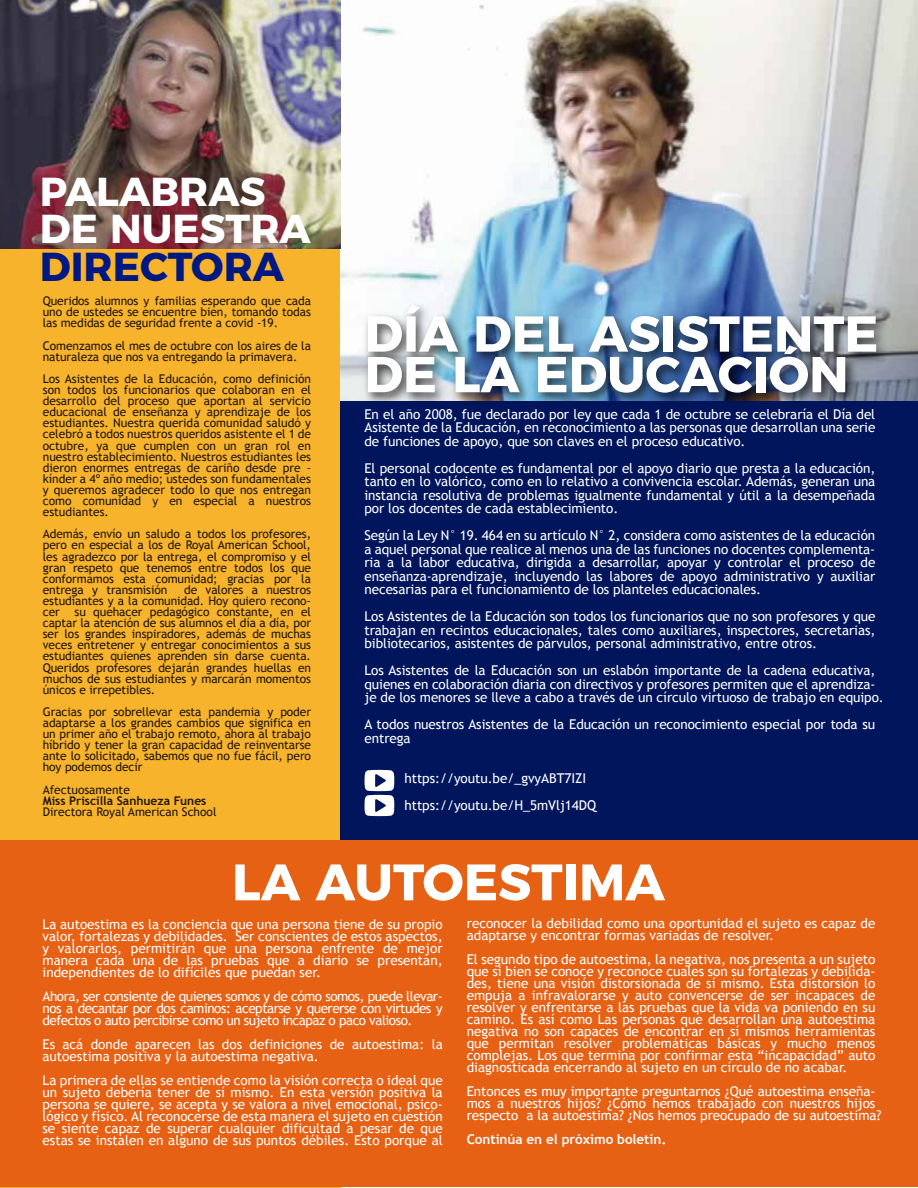
<style>
.page{position:relative;width:918px;height:1188px;background:#fff}
.page>*{position:absolute;margin:0;border:0;box-sizing:border-box;transform-origin:0 0}
.t1{font:700 51.15px "Montserrat";color:#fff}
.t2{font:700 50.4px/40.7px "Montserrat";color:#fff}
.t3{font:700 40.35px/37.5px "Montserrat";color:#fff}
.t4{font:700 40.35px "Montserrat";color:#001881}
.t5{font:13.5px/12px "Trebuchet MS";letter-spacing:-.005em;color:#fff;text-align:justify}
.t6{font:700 13.5px "Trebuchet MS";letter-spacing:-.005em;color:#fff}
.t7{font:12px/11.1px "Trebuchet MS";letter-spacing:-.005em;color:#1f1410;text-align:justify}
.t8{font:700 12px "Trebuchet MS";color:#1f1410}
</style>
<div class="page">
<div style="left:0;top:0;width:340px;height:1187px;background:#f6b32b"></div>
<div style="left:340px;top:0;width:578px;height:841px;background:#00155c"></div>
<img style="left:340px;top:0;width:578px;height:401px">
<img style="left:356px;top:296px;width:555px;height:106px">
<div style="left:0;top:841px;width:918px;height:346px;background:#e76114"></div>
<img style="left:0;top:0;width:340px;height:249px">
<svg style="left:364px;top:770px;width:30px;height:46px"></svg>
<h3 class="t3" style="left:40px;top:169px;width:272px">PALABRAS<br>DE NUESTRA</h3>
<h3 class="t4" style="left:40px;top:233px;width:246px">DIRECTORA</h3>
<p class="t7" style="left:43px;top:296px;width:270px">Queridos alumnos y familias esperando que cada uno de ustedes se encuentre bien, tomando todas las medidas de seguridad frente a covid -19.</p>
<p class="t7" style="left:43px;top:340px;width:270px">Comenzamos el mes de octubre con los aires de la naturaleza que nos va entregando la primavera.</p>
<p class="t7" style="left:43px;top:373px;width:270px">Los Asistentes de la Educación, como definición son todos los funcionarios que colaboran en el desarrollo del proceso que aportan al servicio educacional de enseñanza y aprendizaje de los estudiantes. Nuestra querida comunidad saludó y celebró a todos nuestros queridos asistente el 1 de octubre, ya que cumplen con un gran rol en nuestro establecimiento. Nuestros estudiantes les dieron enormes entregas de cariño desde pre - kínder a 4º año medio; ustedes son fundamentales y queremos agradecer todo lo que nos entregan como comunidad y en especial a nuestros estudiantes.</p>
<p class="t7" style="left:43px;top:529px;width:270px">Además, envío un saludo a todos los profesores, pero en especial a los de Royal American School, les agradezco por la entrega, el compromiso y el gran respeto que tenemos entre todos los que conformamos esta comunidad; gracias por la entrega y transmisión</p>
<p class="t7" style="left:43px;top:584px;width:270px;text-indent:141px">de valores a nuestros estudiantes y a la comunidad. Hoy quiero recono&shy;cer su quehacer pedagógico constante, en el captar la atención de sus alumnos el día a día, por ser los grandes inspiradores, además de muchas veces entretener y entregar conocimientos a sus estudiantes quienes aprenden sin darse cuenta.<br>Queridos profesores dejarán grandes huellas en muchos de sus estudiantes y marcarán momentos únicos e irrepetibles.</p>
<p class="t7" style="left:43px;top:706px;width:270px">Gracias por sobrellevar esta pandemia y poder adaptarse a los grandes cambios que significa en un primer año el trabajo remoto, ahora al trabajo híbrido y tener la gran capacidad de reinventarse ante lo solicitado, sabemos que no fue fácil, pero hoy podemos decir</p>
<p class="t7" style="left:43px;top:784px;width:89px">Afectuosamente</p>
<p class="t8" style="left:43px;top:793px;width:165px">Miss Priscilla Sanhueza Funes</p>
<p class="t7" style="left:43px;top:806px;width:175px">Directora Royal American School</p>
<h2 class="t2" style="left:364px;top:309px;width:515px">DÍA DEL ASISTENTE<br>DE LA EDUCACIÓN</h2>
<p class="t5" style="left:364px;top:408px;width:512px;line-height:13.5px">En el año 2008, fue declarado por ley que cada 1 de octubre se celebraría el Día del Asistente de la Educación, en reconocimiento a las personas que desarrollan una serie de funciones de apoyo, que son claves en el proceso educativo.</p>
<p class="t5" style="left:364px;top:462px;width:512px;line-height:13.5px">El personal codocente es fundamental por el apoyo diario que presta a la educación, tanto en lo valórico, como en lo relativo a convivencia escolar. Además, generan una instancia resolutiva de problemas igualmente fundamental y útil a la desempeñada por los docentes de cada establecimiento.</p>
<p class="t5" style="left:364px;top:529px;width:512px;line-height:13.5px">Según la Ley N° 19. 464 en su artículo N° 2, considera como asistentes de la educación a aquel personal que realice al menos una de las funciones no docentes complementa&shy;ria a la labor educativa, dirigida a desarrollar, apoyar y controlar el proceso de enseñanza-aprendizaje, incluyendo las labores de apoyo administrativo y auxiliar necesarias para el funcionamiento de los planteles educacionales.</p>
<p class="t5" style="left:364px;top:610px;width:512px;line-height:13.5px">Los Asistentes de la Educación son todos los funcionarios que no son profesores y que trabajan en recintos educacionales, tales como auxiliares, inspectores, secretarias, bibliotecarios, asistentes de párvulos, personal administrativo, entre otros.</p>
<p class="t5" style="left:364px;top:664px;width:521px;line-height:13.5px;text-align:left">Los Asistentes de la Educación son un eslabón importante de la cadena educativa, quienes en colaboración diaria con directivos y profesores permiten que el aprendiza&shy;je de los menores se lleve a cabo a través de un círculo virtuoso de trabajo en equipo.</p>
<p class="t5" style="left:364px;top:718px;width:512px;line-height:13.5px">A todos nuestros Asistentes de la Educación un reconocimiento especial por toda su entrega</p>
<p class="t5" style="left:404px;top:765px;width:193px;line-height:27px">https://youtu.be/_gvyABT7IZI https://youtu.be/H_5mVlj14DQ</p>
<h1 class="t1" style="left:232px;top:840px;width:435px">LA AUTOESTIMA</h1>
<p class="t5" style="left:43px;top:918px;width:402px">La autoestima es la conciencia que una persona tiene de su propio valor, fortalezas y debilidades. Ser conscientes de estos aspectos, y valorarlos, permitirán que una persona enfrente de mejor manera cada una de las pruebas que a diario se presentan, independientes de lo difíciles que puedan ser.</p>
<p class="t5" style="left:43px;top:990px;width:402px">Ahora, ser consiente de quienes somos y de cómo somos, puede llevar&shy;nos a decantar por dos caminos: aceptarse y quererse con virtudes y defectos o auto percibirse como un sujeto incapaz o paco valioso.</p>
<p class="t5" style="left:43px;top:1038px;width:402px">Es acá donde aparecen las dos definiciones de autoestima: la autoestima positiva y la autoestima negativa.</p>
<p class="t5" style="left:43px;top:1074px;width:402px">La primera de ellas se entiende como la visión correcta o ideal que un sujeto debería tener de sí mismo. En esta versión positiva la persona se quiere, se acepta y se valora a nivel emocional, psico&shy;lógico y físico. Al reconocerse de esta manera el sujeto en cuestión se siente capaz de superar cualquier dificultad a pesar de que estas se instalen en alguno de sus puntos débiles. Esto porque al</p>
<p class="t5" style="left:467px;top:917px;width:410px">reconocer la debilidad como una oportunidad el sujeto es capaz de adaptarse y encontrar formas variadas de resolver.</p>
<p class="t5" style="left:467px;top:953px;width:410px">El segundo tipo de autoestima, la negativa, nos presenta a un sujeto que si bien se conoce y reconoce cuales son su fortalezas y debilida&shy;des, tiene una visión distorsionada de sí mismo. Esta distorsión lo empuja a infravalorarse y auto convencerse de ser incapaces de resolver y enfrentarse a las pruebas que la vida va poniendo en su camino. Es así como Las personas que desarrollan una autoestima negativa no son capaces de encontrar en sí mismos herramientas que permitan resolver problemáticas básicas y mucho menos complejas. Los que termina por confirmar esta “incapacidad” auto diagnosticada encerrando al sujeto en un círculo de no acabar.</p>
<p class="t5" style="left:467px;top:1085px;width:416px;text-align:left">Entonces es muy importante preguntarnos ¿Qué autoestima enseña&shy;mos a nuestros hijos? ¿Cómo hemos trabajado con nuestros hijos respecto a la autoestima? ¿Nos hemos preocupado de su autoestima?</p>
<p class="t6" style="left:467px;top:1131px;width:201px">Continúa en el próximo boletín.</p>
</div>
